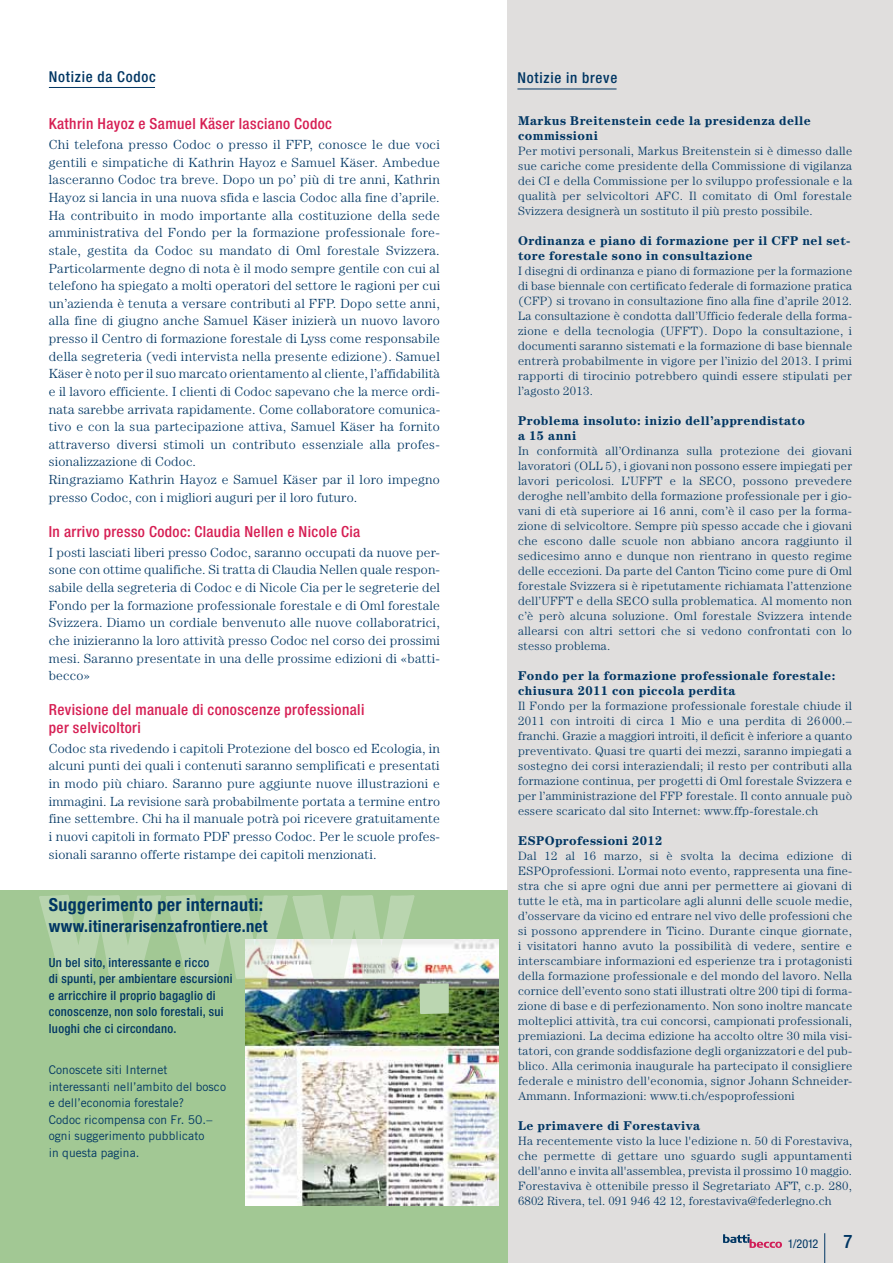
<style>
.page{position:relative;width:893px;height:1263px;background:#fff}
.page>*{position:absolute;margin:0;border:0;box-sizing:border-box;transform-origin:0 0}
.t1{font:500 condensed 18.75px "Helvetica Neue";color:#003663}
.t2{font:700 condensed 18px "Helvetica Neue";letter-spacing:.02em;color:#003663}
.t3{font:700 condensed 16.5px "Helvetica Neue";letter-spacing:.02em;color:#003663}
.t4{font:500 condensed 15.3px/17.7px "Helvetica Neue";letter-spacing:.025em;color:#d61e53}
.t5{font:500 condensed 15px "Helvetica Neue";letter-spacing:.05em;color:#003663}
.t6{font:300 13.2px/17.5px "Century";letter-spacing:.02em;color:#003663;text-align:justify}
.t7{font:700 12.75px/15px "Century";letter-spacing:.03em;color:#003663}
.t8{font:500 condensed 12.6px/16.5px "Helvetica Neue";letter-spacing:.025em;color:#003663}
.t9{font:condensed 12.15px "Helvetica Neue";color:#003663}
.t10{font:300 12px/15px "Century";letter-spacing:.02em;color:#003663;text-align:justify}
.t11{font:12px/16.5px "Trade Gothic";letter-spacing:.005em;color:#003663}
</style>
<div class="page">
<div style="left:508px;top:0;width:385px;height:1263px;background:#e0dedd"></div>
<div style="left:0;top:890px;width:508px;height:373px;background:#a2c894"></div>
<img style="left:245px;top:939px;width:253px;height:266px">
<svg style="left:723px;top:1234px;width:59px;height:14px"></svg>
<hr style="left:49px;top:87px;width:106px;height:1px;background:#003663">
<hr style="left:517px;top:89px;width:99px;height:1px;background:#003663">
<hr style="left:824px;top:1233px;width:1px;height:30px;background:#003663">
<img style="left:39px;top:895px;width:410px;height:119px">
<p class="t5" style="left:49px;top:68px;width:108px">Notizie da Codoc</p>
<p class="t4" style="left:49px;top:115px;width:285px">Kathrin Hayoz e Samuel Käser lasciano Codoc</p>
<p class="t6" style="left:49px;top:136px;width:393px;text-align:left">Chi telefona presso Codoc o presso il FFP, conosce le due voci gentili e simpatiche di Kathrin Hayoz e Samuel Käser. Ambedue lasceranno Codoc tra breve. Dopo un po’ più di tre anni, Kathrin Hayoz si lancia in una nuova sfida e lascia Codoc alla fine d’aprile.<br>Ha contribuito in modo importante alla costituzione della sede amministrativa del Fondo per la formazione professionale fore&shy;stale, gestita da Codoc su mandato di Oml forestale Svizzera.<br>Particolarmente degno di nota è il modo sempre gentile con cui al telefono ha spiegato a molti operatori del settore le ragioni per cui un’azienda è tenuta a versare contributi al FFP. Dopo sette anni, alla fine di giugno anche Samuel Käser inizierà un nuovo lavoro presso il Centro di formazione forestale di Lyss come responsabile della segreteria (vedi intervista nella presente edizione). Samuel Käser è noto per il suo marcato orientamento al cliente, l’affidabilità e il lavoro efficiente. I clienti di Codoc sapevano che la merce ordi&shy;nata sarebbe arrivata rapidamente. Come collaboratore comunica&shy;tivo e con la sua partecipazione attiva, Samuel Käser ha fornito attraverso diversi stimoli un contributo essenziale alla profes&shy;sionalizzazione di Codoc.<br>Ringraziamo Kathrin Hayoz e Samuel Käser par il loro impegno presso Codoc, con i migliori auguri per il loro futuro.</p>
<p class="t4" style="left:49px;top:522px;width:313px">In arrivo presso Codoc: Claudia Nellen e Nicole Cia</p>
<p class="t6" style="left:49px;top:543px;width:393px">I posti lasciati liberi presso Codoc, saranno occupati da nuove per&shy;sone con ottime qualifiche. Si tratta di Claudia Nellen quale respon&shy;sabile della segreteria di Codoc e di Nicole Cia per le segreterie del Fondo per la formazione professionale forestale e di Oml forestale Svizzera. Diamo un cordiale benvenuto alle nuove collaboratrici, che inizieranno la loro attività presso Codoc nel corso dei prossimi mesi. Saranno presentate in una delle prossime edizioni di «batti&shy;becco»</p>
<p class="t4" style="left:49px;top:701px;width:317px">Revisione del manuale di conoscenze professionali per selvicoltori</p>
<p class="t6" style="left:49px;top:739px;width:393px">Codoc sta rivedendo i capitoli Protezione del bosco ed Ecologia, in alcuni punti dei quali i contenuti saranno semplificati e presentati in modo più chiaro. Saranno pure aggiunte nuove illustrazioni e immagini. La revisione sarà probabilmente portata a termine entro fine settembre. Chi ha il manuale potrà poi ricevere gratuitamente i nuovi capitoli in formato PDF presso Codoc. Per le scuole profes&shy;sionali saranno offerte ristampe dei capitoli menzionati.</p>
<h2 class="t2" style="left:49px;top:894px;width:216px">Suggerimento per internauti:</h2>
<h3 class="t3" style="left:49px;top:916px;width:220px">www.itinerarisenzafrontiere.net</h3>
<p class="t8" style="left:49px;top:954px;width:185px">Un bel sito, interessante e ricco<br>di spunti, per ambientare escursioni e arricchire il proprio bagaglio di conoscenze, non solo forestali, sui luoghi che ci circondano.</p>
<p class="t11" style="left:49px;top:1061px;width:179px">Conoscete siti Internet interessanti nell’ambito del bosco e dell’economia forestale?<br>Codoc ricompensa con Fr. 50.– ogni suggerimento pubblicato<br>in questa pagina.</p>
<p class="t5" style="left:517px;top:69px;width:101px">Notizie in breve</p>
<p class="t7" style="left:518px;top:113px;width:294px">Markus Breitenstein cede la presidenza delle commissioni</p>
<p class="t10" style="left:518px;top:143px;width:336px">Per motivi personali, Markus Breitenstein si è dimesso dalle sue cariche come presidente della Commissione di vigilanza dei CI e della Commissione per lo sviluppo professionale e la qualità per selvicoltori AFC. Il comitato di Oml forestale Svizzera designerà un sostituto il più presto possibile.</p>
<p class="t7" style="left:518px;top:233px;width:334px">Ordinanza e piano di formazione per il CFP nel set&shy;tore forestale sono in consultazione</p>
<p class="t10" style="left:518px;top:263px;width:336px">I disegni di ordinanza e piano di formazione per la formazione di base biennale con certificato federale di formazione pratica (CFP) si trovano in consultazione fino alla fine d’aprile 2012.<br>La consultazione è condotta dall’Ufficio federale della forma&shy;zione e della tecnologia (UFFT). Dopo la consultazione, i documenti saranno sistemati e la formazione di base biennale entrerà probabilmente in vigore per l’inizio del 2013. I primi rapporti di tirocinio potrebbero quindi essere stipulati per l’agosto 2013.</p>
<p class="t7" style="left:518px;top:413px;width:288px">Problema insoluto: inizio dell’apprendistato a 15 anni</p>
<p class="t10" style="left:518px;top:443px;width:336px">In conformità all’Ordinanza sulla protezione dei giovani lavoratori (OLL 5), i giovani non possono essere impiegati per lavori pericolosi. L’UFFT e la SECO, possono prevedere deroghe nell’ambito della formazione professionale per i gio&shy;vani di età superiore ai 16 anni, com’è il caso per la forma&shy;zione di selvicoltore. Sempre più spesso accade che i giovani che escono dalle scuole non abbiano ancora raggiunto il sedicesimo anno e dunque non rientrano in questo regime delle eccezioni. Da parte del Canton Ticino come pure di Oml forestale Svizzera si è ripetutamente richiamata l’attenzione dell’UFFT e della SECO sulla problematica. Al momento non c’è però alcuna soluzione. Oml forestale Svizzera intende allearsi con altri settori che si vedono confrontati con lo stesso problema.</p>
<p class="t7" style="left:518px;top:668px;width:319px">Fondo per la formazione professionale forestale: chiusura 2011 con piccola perdita</p>
<p class="t10" style="left:518px;top:698px;width:336px">Il Fondo per la formazione professionale forestale chiude il 2011 con introiti di circa 1 Mio e una perdita di 26000.– franchi. Grazie a maggiori introiti, il deficit è inferiore a quanto preventivato. Quasi tre quarti dei mezzi, saranno impiegati a sostegno dei corsi interaziendali; il resto per contributi alla formazione continua, per progetti di Oml forestale Svizzera e per l’amministrazione del FFP forestale. Il conto annuale può essere scaricato dal sito Internet: www.ffp-forestale.ch</p>
<p class="t7" style="left:518px;top:833px;width:146px">ESPOprofessioni 2012</p>
<p class="t10" style="left:518px;top:848px;width:336px">Dal 12 al 16 marzo, si è svolta la decima edizione di ESPOprofessioni. L’ormai noto evento, rappresenta una fine&shy;stra che si apre ogni due anni per permettere ai giovani di tutte le età, ma in particolare agli alunni delle scuole medie, d’osservare da vicino ed entrare nel vivo delle professioni che si possono apprendere in Ticino. Durante cinque giornate, i visitatori hanno avuto la possibilità di vedere, sentire e interscambiare informazioni ed esperienze tra i protagonisti della formazione professionale e del mondo del lavoro. Nella cornice dell’evento sono stati illustrati oltre 200 tipi di forma&shy;zione di base e di perfezionamento. Non sono inoltre mancate molteplici attività, tra cui concorsi, campionati professionali, premiazioni. La decima edizione ha accolto oltre 30 mila visi&shy;tatori, con grande soddisfazione degli organizzatori e del pub&shy;blico. Alla cerimonia inaugurale ha partecipato il consigliere federale e ministro dell'economia, signor Johann Schneider-Ammann. Informazioni: www.ti.ch/espoprofessioni</p>
<p class="t7" style="left:518px;top:1118px;width:184px">Le primavere di Forestaviva</p>
<p class="t10" style="left:518px;top:1133px;width:336px">Ha recentemente visto la luce l'edizione n. 50 di Forestaviva, che permette di gettare uno sguardo sugli appuntamenti dell'anno e invita all'assemblea, prevista il prossimo 10 maggio.<br>Forestaviva è ottenibile presso il Segretariato AFT, c.p. 280, 6802 Rivera, tel. 091 946 42 12, forestaviva@federlegno.ch</p>
<p class="t9" style="left:788px;top:1236px;width:32px">1/2012</p>
<h1 class="t1" style="left:843px;top:1230px;width:10px">7</h1>
</div>
